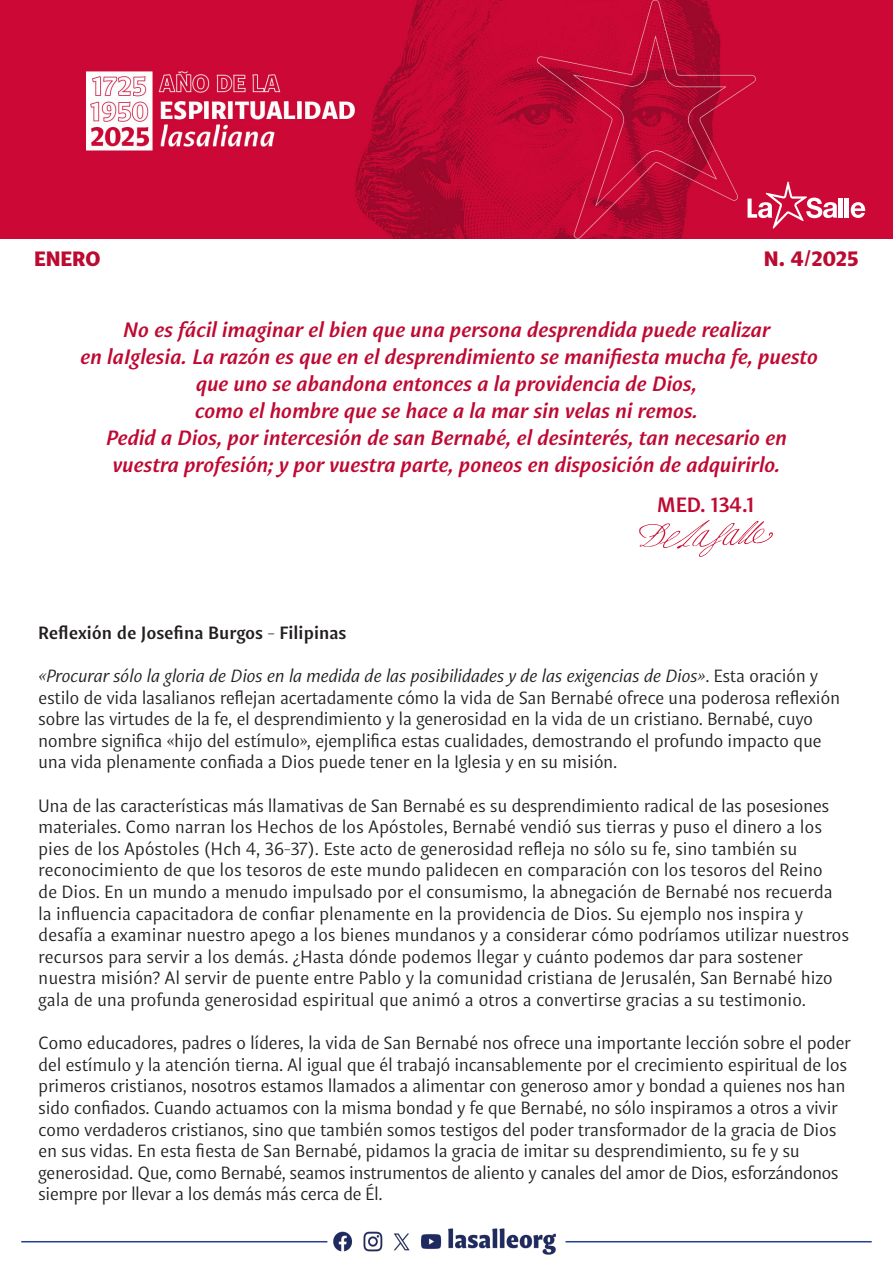
<style>
.page{position:relative;width:893px;height:1263px;background:#fff}
.page>*{position:absolute;margin:0;border:0;box-sizing:border-box;transform-origin:0 0}
.t1{font:italic 700 21px/27px "Indivisa Text Sans";letter-spacing:-.01em;color:#bf0932;text-align:center}
.t2{font:900 21px "Indivisa Text Sans";color:#bb0b31}
.t3{font:700 21px "Indivisa Text Sans";letter-spacing:-.01em;color:#bf0932}
.t4{font:18px/21.6px "Indivisa Text Sans";letter-spacing:-.02em;color:#231f20}
.t5{font:700 18px "Indivisa Text Sans";color:#231f20}
.s1{font-style:italic}
</style>
<div class="page">
<img style="left:0;top:0;width:893px;height:238px">
<img style="left:334px;top:1228px;width:222px;height:27px">
<hr style="left:566px;top:1241px;width:306px;height:1px;background:#253f8e">
<hr style="left:21px;top:1241px;width:306px;height:1px;background:#253f8e">
<hr style="left:839px;top:199px;width:4px;height:19px;background:#fff">
<hr style="left:845px;top:199px;width:4px;height:19px;background:#fff">
<svg style="left:851px;top:202px;width:14px;height:16px"></svg>
<svg style="left:747px;top:182px;width:90px;height:47px;background:#d63c60"></svg>
<img style="left:639px;top:520px;width:133px;height:37px">
<p class="t2" style="left:34px;top:240px;width:68px">ENERO</p>
<p class="t2" style="left:764px;top:240px;width:97px">N. 4/2025</p>
<p class="t1" style="left:80px;top:314px;width:740px">No es fácil imaginar el bien que una persona desprendida puede realizar<br>en laIglesia. La razón es que en el desprendimiento se manifiesta mucha fe, puesto</p>
<p class="t1" style="left:195px;top:368px;width:505px;text-align:left">que uno se abandona entonces a la providencia de Dios, como el hombre que se hace a la mar sin velas ni remos.</p>
<p class="t1" style="left:106px;top:422px;width:683px">Pedid a Dios, por intercesión de san Bernabé, el desinterés, tan necesario en</p>
<p class="t1" style="left:113px;top:449px;width:669px">vuestra profesión; y por vuestra parte, poneos en disposición de adquirirlo.</p>
<p class="t3" style="left:657px;top:487px;width:99px">MED. 134.1</p>
<p class="t5" style="left:38px;top:617px;width:310px">Reflexión de Josefina Burgos - Filipinas</p>
<p class="t4" style="left:38px;top:664px;width:803px"><span class="s1">«Procurar sólo la gloria de Dios en la medida de las posibilidades y de las exigencias de Dios»</span>. Esta oración y estilo de vida lasalianos reflejan acertadamente cómo la vida de San Bernabé ofrece una poderosa reflexión sobre las virtudes de la fe, el desprendimiento y la generosidad en la vida de un cristiano. Bernabé, cuyo nombre significa «hijo del estímulo», ejemplifica estas cualidades, demostrando el profundo impacto que una vida plenamente confiada a Dios puede tener en la Iglesia y en su misión.</p>
<p class="t4" style="left:38px;top:793px;width:812px">Una de las características más llamativas de San Bernabé es su desprendimiento radical de las posesiones materiales. Como narran los Hechos de los Apóstoles, Bernabé vendió sus tierras y puso el dinero a los pies de los Apóstoles (Hch 4, 36-37). Este acto de generosidad refleja no sólo su fe, sino también su reconocimiento de que los tesoros de este mundo palidecen en comparación con los tesoros del Reino<br>de Dios. En un mundo a menudo impulsado por el consumismo, la abnegación de Bernabé nos recuerda la influencia capacitadora de confiar plenamente en la providencia de Dios. Su ejemplo nos inspira y desafía a examinar nuestro apego a los bienes mundanos y a considerar cómo podríamos utilizar nuestros recursos para servir a los demás. ¿Hasta dónde podemos llegar y cuánto podemos dar para sostener nuestra misión? Al servir de puente entre Pablo y la comunidad cristiana de Jerusalén, San Bernabé hizo gala de una profunda generosidad espiritual que animó a otros a convertirse gracias a su testimonio.</p>
<p class="t4" style="left:38px;top:1031px;width:814px">Como educadores, padres o líderes, la vida de San Bernabé nos ofrece una importante lección sobre el poder del estímulo y la atención tierna. Al igual que él trabajó incansablemente por el crecimiento espiritual de los primeros cristianos, nosotros estamos llamados a alimentar con generoso amor y bondad a quienes nos han sido confiados. Cuando actuamos con la misma bondad y fe que Bernabé, no sólo inspiramos a otros a vivir como verdaderos cristianos, sino que también somos testigos del poder transformador de la gracia de Dios en sus vidas. En esta fiesta de San Bernabé, pidamos la gracia de imitar su desprendimiento, su fe y su generosidad. Que, como Bernabé, seamos instrumentos de aliento y canales del amor de Dios, esforzándonos siempre por llevar a los demás más cerca de Él.</p>
</div>
